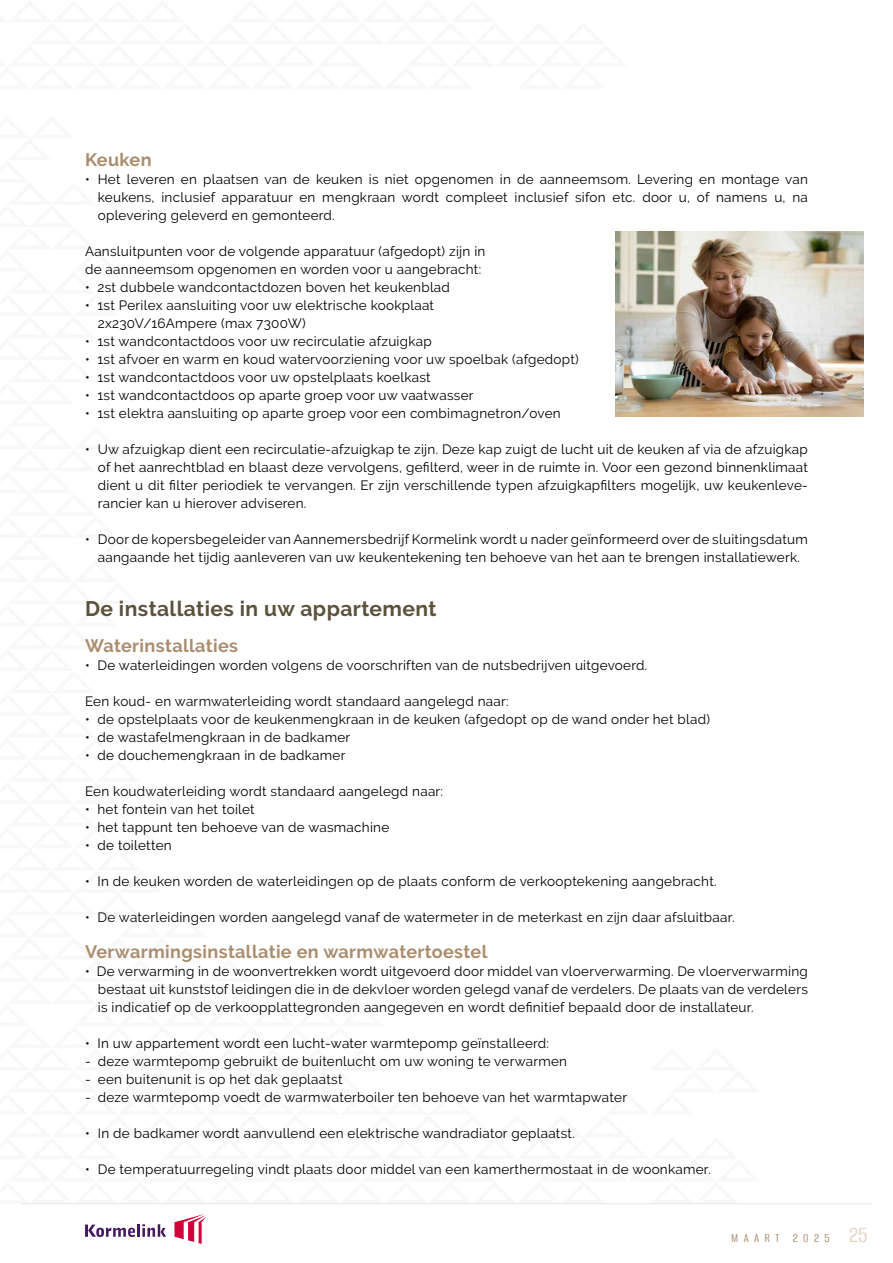
<style>
.page{position:relative;width:893px;height:1263px;background:#fff}
.page>*{position:absolute;margin:0;border:0;box-sizing:border-box;transform-origin:0 0}
.t1{font:700 21px "Raleway";letter-spacing:.02em;color:#5b523c}
.t2{font:700 18px "Raleway";letter-spacing:.02em;color:#aa8d6e}
.t3{font:13.5px/18px "Raleway";letter-spacing:.02em;color:#000;text-align:justify}
.t4{font:13.5px "Alumni Sans";letter-spacing:.4em;color:#aa8d6e}
.s1{font-size:24px;color:#e0d6c4}
</style>
<div class="page">
<svg style="left:174px;top:1214px;width:32px;height:30px"></svg>
<svg style="left:85px;top:1224px;width:81px;height:13px"></svg>
<hr style="left:21px;top:1203px;width:851px;height:1px;background:#e5ebe6">
<img style="left:615px;top:232px;width:248px;height:185px">
<h2 class="t2" style="left:85px;top:149px;width:68px">Keuken</h2>
<p class="t3" style="left:98px;top:170px;width:712px;text-indent:-13px">• Het leveren en plaatsen van de keuken is niet opgenomen in de aanneemsom. Levering en montage van keukens, inclusief apparatuur en mengkraan wordt compleet inclusief sifon etc. door u, of namens u, na oplevering geleverd en gemonteerd.</p>
<p class="t3" style="left:85px;top:242px;width:402px">Aansluitpunten voor de volgende apparatuur (afgedopt) zijn in de aanneemsom opgenomen en worden voor u aangebracht:</p>
<p class="t3" style="left:85px;top:278px;width:366px">• 2st dubbele wandcontactdozen boven het keukenblad</p>
<p class="t3" style="left:98px;top:296px;width:338px;text-indent:-13px">• 1st Perilex aansluiting voor uw elektrische kookplaat<br>2x230V/16Ampere (max 7300W)</p>
<p class="t3" style="left:85px;top:332px;width:348px">• 1st wandcontactdoos voor uw recirculatie afzuigkap</p>
<p class="t3" style="left:85px;top:350px;width:495px">• 1st afvoer en warm en koud watervoorziening voor uw spoelbak (afgedopt)</p>
<p class="t3" style="left:85px;top:368px;width:347px">• 1st wandcontactdoos voor uw opstelplaats koelkast</p>
<p class="t3" style="left:85px;top:386px;width:390px">• 1st wandcontactdoos op aparte groep voor uw vaatwasser</p>
<p class="t3" style="left:85px;top:404px;width:477px">• 1st elektra aansluiting op aparte groep voor een combimagnetron/oven</p>
<p class="t3" style="left:98px;top:440px;width:712px;text-indent:-13px">• Uw afzuigkap dient een recirculatie-afzuigkap te zijn. Deze kap zuigt de lucht uit de keuken af via de afzuigkap of het aanrechtblad en blaast deze vervolgens, gefilterd, weer in de ruimte in. Voor een gezond binnenklimaat dient u dit filter periodiek te vervangen. Er zijn verschillende typen afzuigkapfilters mogelijk, uw keukenleve&shy;rancier kan u hierover adviseren.</p>
<p class="t3" style="left:85px;top:530px;width:724px;text-align:center">• Door de kopersbegeleider van Aannemersbedrijf Kormelink wordt u nader geïnformeerd over de sluitingsdatum aangaande het tijdig aanleveren van uw keukentekening ten behoeve van het aan te brengen installatiewerk.</p>
<h1 class="t1" style="left:85px;top:596px;width:353px">De installaties in uw appartement</h1>
<h2 class="t2" style="left:85px;top:635px;width:155px">Waterinstallaties</h2>
<p class="t3" style="left:85px;top:656px;width:564px">• De waterleidingen worden volgens de voorschriften van de nutsbedrijven uitgevoerd.</p>
<p class="t3" style="left:85px;top:692px;width:425px">Een koud- en warmwaterleiding wordt standaard aangelegd naar:</p>
<p class="t3" style="left:85px;top:710px;width:626px">• de opstelplaats voor de keukenmengkraan in de keuken (afgedopt op de wand onder het blad)</p>
<p class="t3" style="left:85px;top:728px;width:267px">• de wastafelmengkraan in de badkamer</p>
<p class="t3" style="left:85px;top:746px;width:262px">• de douchemengkraan in de badkamer</p>
<p class="t3" style="left:85px;top:782px;width:360px">Een koudwaterleiding wordt standaard aangelegd naar:</p>
<p class="t3" style="left:85px;top:800px;width:171px">• het fontein van het toilet</p>
<p class="t3" style="left:85px;top:818px;width:306px">• het tappunt ten behoeve van de wasmachine</p>
<p class="t3" style="left:85px;top:836px;width:88px">• de toiletten</p>
<p class="t3" style="left:85px;top:872px;width:633px">• In de keuken worden de waterleidingen op de plaats conform de verkooptekening aangebracht.</p>
<p class="t3" style="left:85px;top:908px;width:651px">• De waterleidingen worden aangelegd vanaf de watermeter in de meterkast en zijn daar afsluitbaar.</p>
<h2 class="t2" style="left:85px;top:941px;width:404px">Verwarmingsinstallatie en warmwatertoestel</h2>
<p class="t3" style="left:98px;top:962px;width:712px;text-indent:-13px">• De verwarming in de woonvertrekken wordt uitgevoerd door middel van vloerverwarming. De vloerverwarming bestaat uit kunststof leidingen die in de dekvloer worden gelegd vanaf de verdelers. De plaats van de verdelers is indicatief op de verkoopplattegronden aangegeven en wordt definitief bepaald door de installateur.</p>
<p class="t3" style="left:85px;top:1034px;width:465px">• In uw appartement wordt een lucht-water warmtepomp geïnstalleerd:</p>
<p class="t3" style="left:85px;top:1052px;width:484px">- deze warmtepomp gebruikt de buitenlucht om uw woning te verwarmen</p>
<p class="t3" style="left:85px;top:1070px;width:259px">- een buitenunit is op het dak geplaatst</p>
<p class="t3" style="left:85px;top:1088px;width:543px">- deze warmtepomp voedt de warmwaterboiler ten behoeve van het warmtapwater</p>
<p class="t3" style="left:85px;top:1124px;width:491px">• In de badkamer wordt aanvullend een elektrische wandradiator geplaatst.</p>
<p class="t3" style="left:85px;top:1160px;width:627px">• De temperatuurregeling vindt plaats door middel van een kamerthermostaat in de woonkamer.</p>
<p class="t4" style="left:731px;top:1231px;width:138px">MAART 2025 <span class="s1">25</span></p>
</div>
